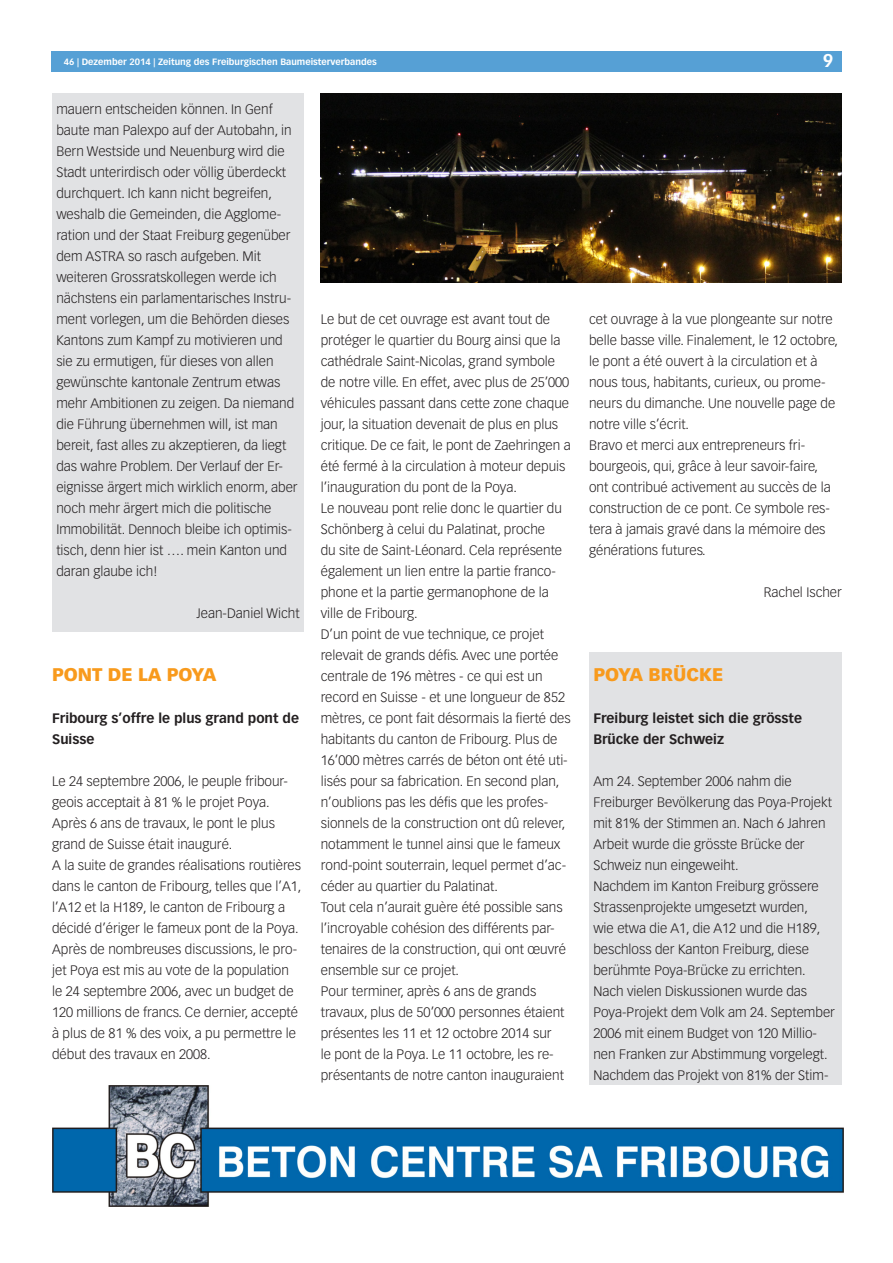
<style>
.page{position:relative;width:893px;height:1263px;background:#fff}
.page>*{position:absolute;margin:0;border:0;box-sizing:border-box;transform-origin:0 0}
.t1{font:900 18px "Vectora LH";color:#f89a1c}
.t2{font:700 18px "Vectora LH";color:#fff}
.t3{font:300 13.5px/21px "Vectora LH";color:#231f20}
.t4{font:700 13.5px/21px "Vectora LH";color:#231f20}
.t5{font:700 9px "Vectora LH";color:#fff}
</style>
<div class="page">
<div style="left:51px;top:51px;width:791px;height:21px;background:#56a0d5"></div>
<div style="left:52px;top:93px;width:252px;height:539px;background:#e1e2e4"></div>
<img style="left:320px;top:93px;width:522px;height:189px">
<div style="left:589px;top:652px;width:253px;height:434px;background:#e1e2e4"></div>
<img style="left:52px;top:1085px;width:791px;height:121px">
<p class="t5" style="left:64px;top:56px;width:314px">46 | Dezember 2014 | Zeitung des Freiburgischen Baumeisterverbandes</p>
<h1 class="t2" style="left:823px;top:50px;width:12px">9</h1>
<p class="t3" style="left:56px;top:99px;width:243px">mauern entscheiden können. In Genf baute man Palexpo auf der Autobahn, in Bern Westside und Neuenburg wird die Stadt unterirdisch oder völlig überdeckt durchquert. Ich kann nicht begreifen, weshalb die Gemeinden, die Agglome&shy;ration und der Staat Freiburg gegenüber dem ASTRA so rasch aufgeben. Mit weiteren Grossratskollegen werde ich nächstens ein parlamentarisches Instru&shy;ment vorlegen, um die Behörden dieses Kantons zum Kampf zu motivieren und sie zu ermutigen, für dieses von allen gewünschte kantonale Zentrum etwas mehr Ambitionen zu zeigen. Da niemand die Führung übernehmen will, ist man bereit, fast alles zu akzeptieren, da liegt das wahre Problem. Der Verlauf der Er&shy;eignisse ärgert mich wirklich enorm, aber noch mehr ärgert mich die politische Immobilität. Dennoch bleibe ich optimis&shy;tisch, denn hier ist …. mein Kanton und daran glaube ich!</p>
<p class="t3" style="left:197px;top:603px;width:105px">Jean-Daniel Wicht</p>
<p class="t3" style="left:321px;top:309px;width:251px">Le but de cet ouvrage est avant tout de protéger le quartier du Bourg ainsi que la cathédrale Saint-Nicolas, grand symbole de notre ville. En effet, avec plus de 25’000 véhicules passant dans cette zone chaque jour, la situation devenait de plus en plus critique. De ce fait, le pont de Zaehringen a été fermé à la circulation à moteur depuis l’inauguration du pont de la Poya.<br>Le nouveau pont relie donc le quartier du Schönberg à celui du Palatinat, proche<br>du site de Saint-Léonard. Cela représente également un lien entre la partie franco&shy;phone et la partie germanophone de la ville de Fribourg.<br>D’un point de vue technique, ce projet relevait de grands défis. Avec une portée centrale de 196 mètres - ce qui est un record en Suisse - et une longueur de 852 mètres, ce pont fait désormais la fierté des habitants du canton de Fribourg. Plus de 16’000 mètres carrés de béton ont été uti&shy;lisés pour sa fabrication. En second plan, n’oublions pas les défis que les profes&shy;sionnels de la construction ont dû relever, notamment le tunnel ainsi que le fameux rond-point souterrain, lequel permet d’ac&shy;céder au quartier du Palatinat.<br>Tout cela n’aurait guère été possible sans l’incroyable cohésion des différents par&shy;tenaires de la construction, qui ont œuvré ensemble sur ce projet.<br>Pour terminer, après 6 ans de grands travaux, plus de 50’000 personnes étaient présentes les 11 et 12 octobre 2014 sur<br>le pont de la Poya. Le 11 octobre, les re&shy;présentants de notre canton inauguraient</p>
<p class="t3" style="left:589px;top:309px;width:250px">cet ouvrage à la vue plongeante sur notre belle basse ville. Finalement, le 12 octobre, le pont a été ouvert à la circulation et à nous tous, habitants, curieux, ou prome&shy;neurs du dimanche. Une nouvelle page de notre ville s’écrit.<br>Bravo et merci aux entrepreneurs fri&shy;bourgeois, qui, grâce à leur savoir-faire, ont contribué activement au succès de la construction de ce pont. Ce symbole res&shy;tera à jamais gravé dans la mémoire des générations futures.</p>
<p class="t3" style="left:764px;top:582px;width:80px">Rachel Ischer</p>
<h1 class="t1" style="left:593px;top:663px;width:129px">POYA BRÜCKE</h1>
<p class="t4" style="left:593px;top:708px;width:210px">Freiburg leistet sich die grösste<br>Brücke der Schweiz</p>
<p class="t3" style="left:593px;top:771px;width:243px">Am 24. September 2006 nahm die Freiburger Bevölkerung das Poya-Projekt mit 81% der Stimmen an. Nach 6 Jahren Arbeit wurde die grösste Brücke der Schweiz nun eingeweiht.<br>Nachdem im Kanton Freiburg grössere Strassenprojekte umgesetzt wurden,<br>wie etwa die A1, die A12 und die H189, beschloss der Kanton Freiburg, diese berühmte Poya-Brücke zu errichten.<br>Nach vielen Diskussionen wurde das Poya-Projekt dem Volk am 24. September 2006 mit einem Budget von 120 Millio&shy;nen Franken zur Abstimmung vorgelegt.<br>Nachdem das Projekt von 81% der Stim-</p>
<h1 class="t1" style="left:52px;top:663px;width:166px">PONT DE LA POYA</h1>
<p class="t4" style="left:52px;top:708px;width:249px">Fribourg s’offre le plus grand pont de<br>Suisse</p>
<p class="t3" style="left:52px;top:771px;width:251px">Le 24 septembre 2006, le peuple fribour&shy;geois acceptait à 81 % le projet Poya.<br>Après 6 ans de travaux, le pont le plus grand de Suisse était inauguré.<br>A la suite de grandes réalisations routières dans le canton de Fribourg, telles que l’A1, l’A12 et la H189, le canton de Fribourg a décidé d’ériger le fameux pont de la Poya.<br>Après de nombreuses discussions, le pro&shy;jet Poya est mis au vote de la population le 24 septembre 2006, avec un budget de 120 millions de francs. Ce dernier, accepté à plus de 81 % des voix, a pu permettre le début des travaux en 2008.</p>
</div>
